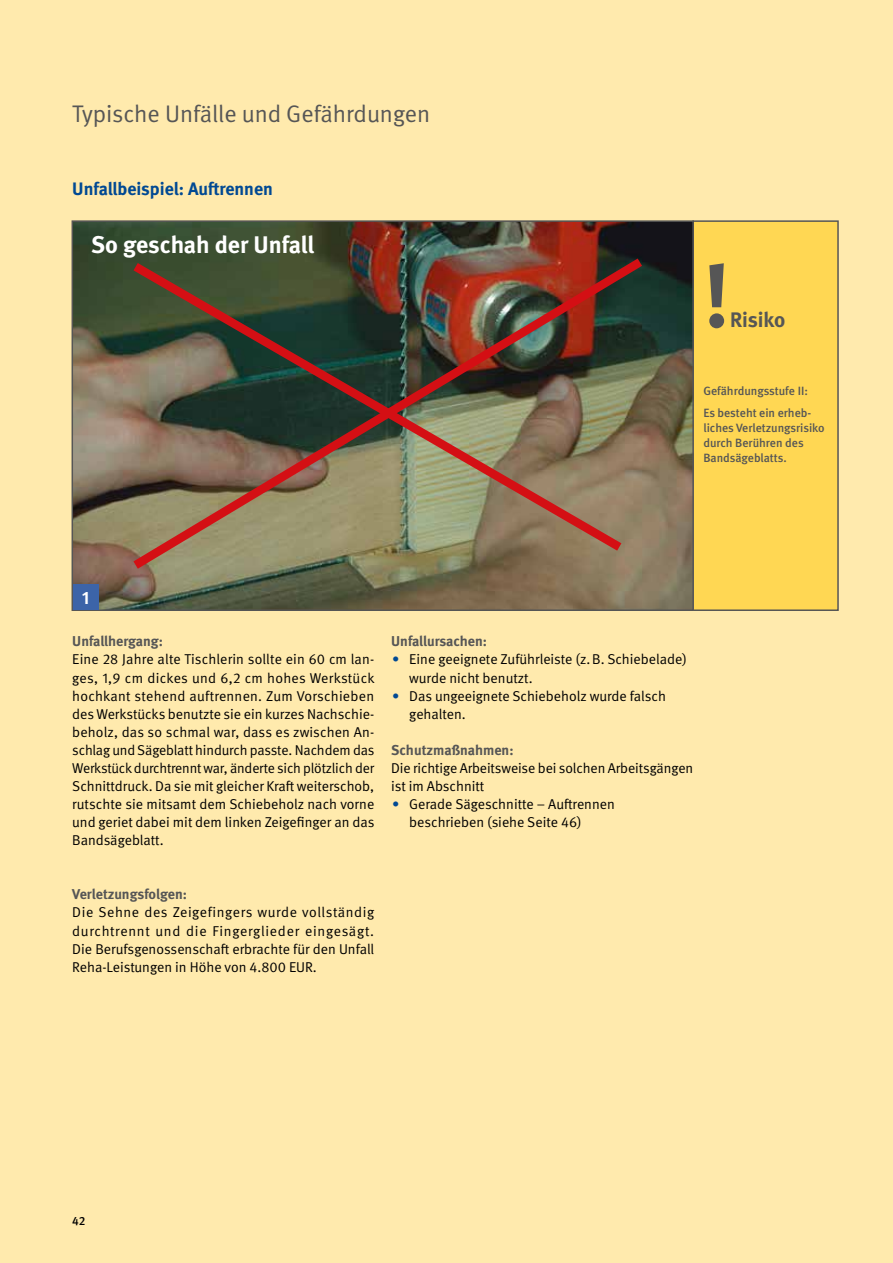
<style>
.page{position:relative;width:893px;height:1263px;background:#ffeaad}
.page>*{position:absolute;margin:0;border:0;box-sizing:border-box;transform-origin:0 0}
.t1{font:700 90px "DGUV Meta";color:#565656}
.t2{font:24px "DGUV Meta";color:#565656}
.t3{font:700 24px "DGUV Meta";letter-spacing:-.005em;color:#fff}
.t4{font:700 21px "DGUV Meta";letter-spacing:-.01em;color:#565656}
.t5{font:700 18px "DGUV Meta";color:#004993}
.t6{font:700 18px "DGUV Meta";color:#fff}
.t7{font:14.25px/18px "DGUV Meta";color:#000}
.t8{font:14.25px/18px "DGUV Meta";letter-spacing:.03em;color:#000}
.t9{font:700 14.25px "DGUV Meta";color:#565656}
.t10{font:500 12px/15px "DGUV Meta";color:#565656}
.t11{font:500 12px "DGUV Meta";color:#000}
.s1{color:#004993}
</style>
<div class="page">
<div style="left:693px;top:221px;width:145px;height:389px;background:#ffd753"></div>
<div style="left:692px;top:220px;width:147px;height:391px;border:2px solid #565656"></div>
<img style="left:75px;top:223px;width:616px;height:385px">
<div style="left:72px;top:220px;width:622px;height:391px;border:2px solid #565656"></div>
<div style="left:73px;top:584px;width:25px;height:26px;background:#3c64a8"></div>
<svg style="left:124px;top:250px;width:527px;height:327px;background:#726a51"></svg>
<img style="left:124px;top:255px;width:507px;height:304px">
<h2 class="t2" style="left:72px;top:100px;width:359px">Typische Unfälle und Gefährdungen</h2>
<p class="t5" style="left:72px;top:178px;width:202px">Unfallbeispiel: Auftrennen</p>
<h2 class="t3" style="left:91px;top:231px;width:224px">So geschah der Unfall</h2>
<h1 class="t1" style="left:703px;top:242px;width:28px">!</h1>
<h3 class="t4" style="left:730px;top:307px;width:57px">Risiko</h3>
<p class="t10" style="left:703px;top:380px;width:109px;line-height:22.5px">Gefährdungsstufe II:<br>Es besteht ein erheb-</p>
<p class="t10" style="left:703px;top:421px;width:123px">liches Verletzungsrisiko durch Berühren des<br>Bandsägeblatts.</p>
<p class="t6" style="left:82px;top:587px;width:9px">1</p>
<p class="t9" style="left:72px;top:633px;width:92px">Unfallhergang:</p>
<p class="t7" style="left:72px;top:651px;width:304px;text-align:justify">Eine 28 Jahre alte Tischlerin sollte ein 60 cm lan&shy;ges, 1,9 cm dickes und 6,2 cm hohes Werkstück hochkant stehend auftrennen. Zum Vorschieben des Werkstücks benutzte sie ein kurzes Nachschie&shy;beholz, das so schmal war, dass es zwischen An&shy;schlag und Sägeblatt hindurch passte. Nachdem das Werkstück durchtrennt war, änderte sich plötzlich der Schnittdruck. Da sie mit gleicher Kraft weiterschob, rutschte sie mitsamt dem Schiebeholz nach vorne und geriet dabei mit dem linken Zeigefinger an das Bandsägeblatt.</p>
<p class="t9" style="left:72px;top:886px;width:116px">Verletzungsfolgen:</p>
<p class="t8" style="left:72px;top:904px;width:304px">Die Sehne des Zeigefingers wurde vollständig durchtrennt und die Fingerglieder eingesägt.<br>Die Berufsgenossenschaft erbrachte für den Unfall Reha-Leistungen in Höhe von 4.800 EUR.</p>
<p class="t9" style="left:391px;top:633px;width:97px">Unfallursachen:</p>
<p class="t7" style="left:409px;top:651px;width:279px;text-indent:-17px"><span class="s1">•</span> Eine geeignete Zuführleiste (z. B. Schiebelade) wurde nicht benutzt.</p>
<p class="t7" style="left:409px;top:687px;width:258px;text-indent:-17px"><span class="s1">•</span> Das ungeeignete Schiebeholz wurde falsch gehalten.</p>
<p class="t9" style="left:391px;top:741px;width:124px">Schutzmaßnahmen:</p>
<p class="t7" style="left:391px;top:759px;width:303px">Die richtige Arbeitsweise bei solchen Arbeitsgängen ist im Abschnitt</p>
<p class="t7" style="left:409px;top:795px;width:207px;text-indent:-17px"><span class="s1">•</span> Gerade Sägeschnitte – Auftrennen beschrieben (siehe Seite 46)</p>
<p class="t11" style="left:72px;top:1213px;width:15px">42</p>
</div>
